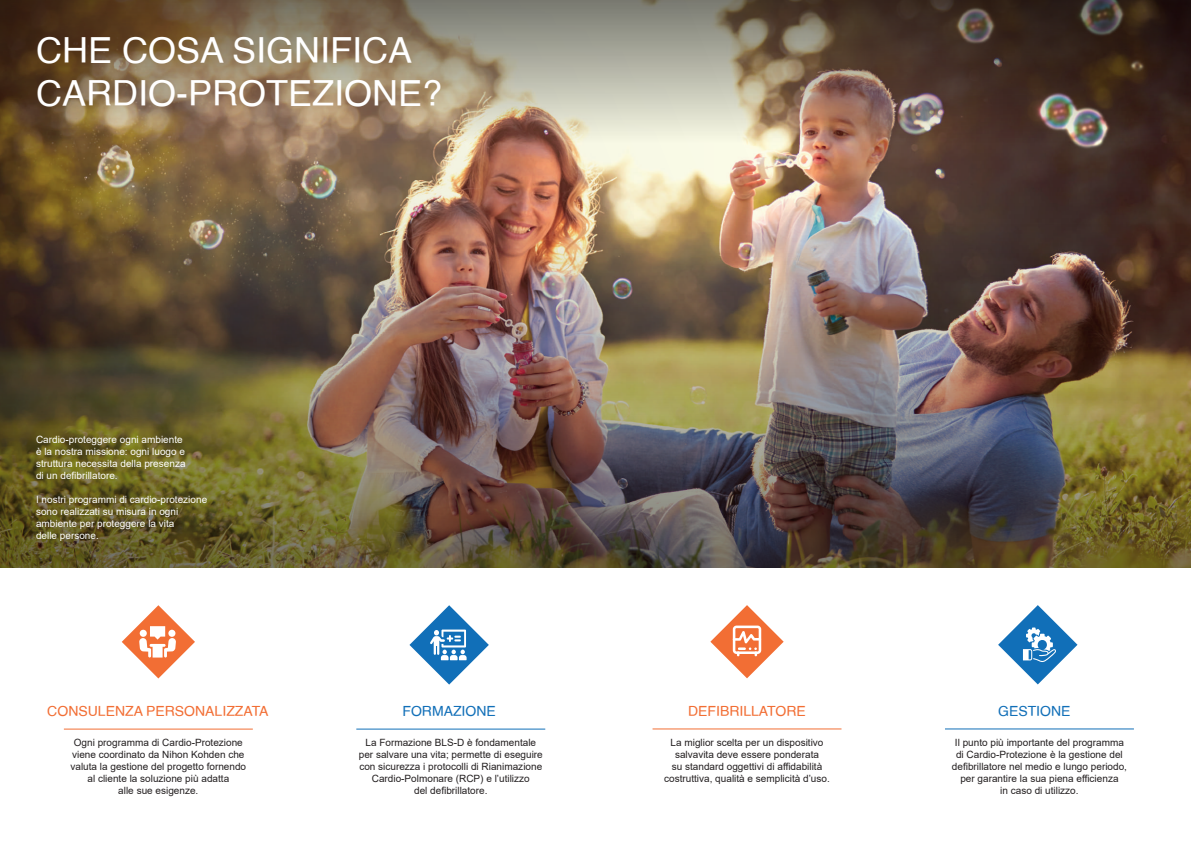
<style>
.page{position:relative;width:1191px;height:842px;background:#fff}
.page>*{position:absolute;margin:0;border:0;box-sizing:border-box;transform-origin:0 0}
.t1{font:36px/43.2px "Helvetica";color:#fff}
.t2{font:14px "Helvetica";color:#f26e34}
.t3{font:14px "Helvetica";color:#116fb8}
.t4{font:10px/12px "Arial";color:#231f20;text-align:center}
.t5{font:10px/12px "Arial";color:#fff}
</style>
<div class="page">
<img style="left:0;top:0;width:1191px;height:567px">
<hr style="left:652px;top:728px;width:189px;height:1px;background:#f26e34">
<hr style="left:945px;top:728px;width:189px;height:1px;background:#116fb8">
<svg style="left:998px;top:605px;width:79px;height:79px"></svg>
<svg style="left:710px;top:605px;width:73px;height:73px"></svg>
<hr style="left:64px;top:729px;width:189px;height:1px;background:#f26e34">
<hr style="left:356px;top:729px;width:189px;height:1px;background:#116fb8">
<svg style="left:122px;top:605px;width:73px;height:73px"></svg>
<svg style="left:409px;top:605px;width:80px;height:80px"></svg>
<h1 class="t1" style="left:36px;top:30px;width:408px">CHE COSA SIGNIFICA<br>CARDIO-PROTEZIONE?</h1>
<p class="t5" style="left:36px;top:433px;width:151px">Cardio-proteggere ogni ambiente è la nostra missione: ogni luogo e struttura necessita della presenza di un defibrillatore.</p>
<p class="t5" style="left:36px;top:493px;width:173px">I nostri programmi di cardio-protezione sono realizzati su misura in ogni ambiente per proteggere la vita<br>delle persone.</p>
<h2 class="t2" style="left:47px;top:700px;width:223px">CONSULENZA PERSONALIZZATA</h2>
<h2 class="t3" style="left:402px;top:700px;width:95px">FORMAZIONE</h2>
<p class="t4" style="left:70px;top:736px;width:177px">Ogni programma di Cardio-Protezione viene coordinato da Nihon Kohden che valuta la gestione del progetto fornendo al cliente la soluzione più adatta<br>alle sue esigenze.</p>
<p class="t4" style="left:359px;top:736px;width:185px">La Formazione BLS-D è fondamentale per salvare una vita; permette di eseguire con sicurezza i protocolli di Rianimazione Cardio-Polmonare (RCP) e l’utilizzo<br>del defibrillatore.</p>
<h2 class="t2" style="left:688px;top:700px;width:119px">DEFIBRILLATORE</h2>
<h2 class="t3" style="left:998px;top:700px;width:74px">GESTIONE</h2>
<p class="t4" style="left:664px;top:736px;width:167px">La miglior scelta per un dispositivo salvavita deve essere ponderata<br>su standard oggettivi di affidabilità costruttiva, qualità e semplicità d’uso.</p>
<p class="t4" style="left:952px;top:736px;width:177px">Il punto più importante del programma di Cardio-Protezione è la gestione del defibrillatore nel medio e lungo periodo, per garantire la sua piena efficienza<br>in caso di utilizzo.</p>
</div>
